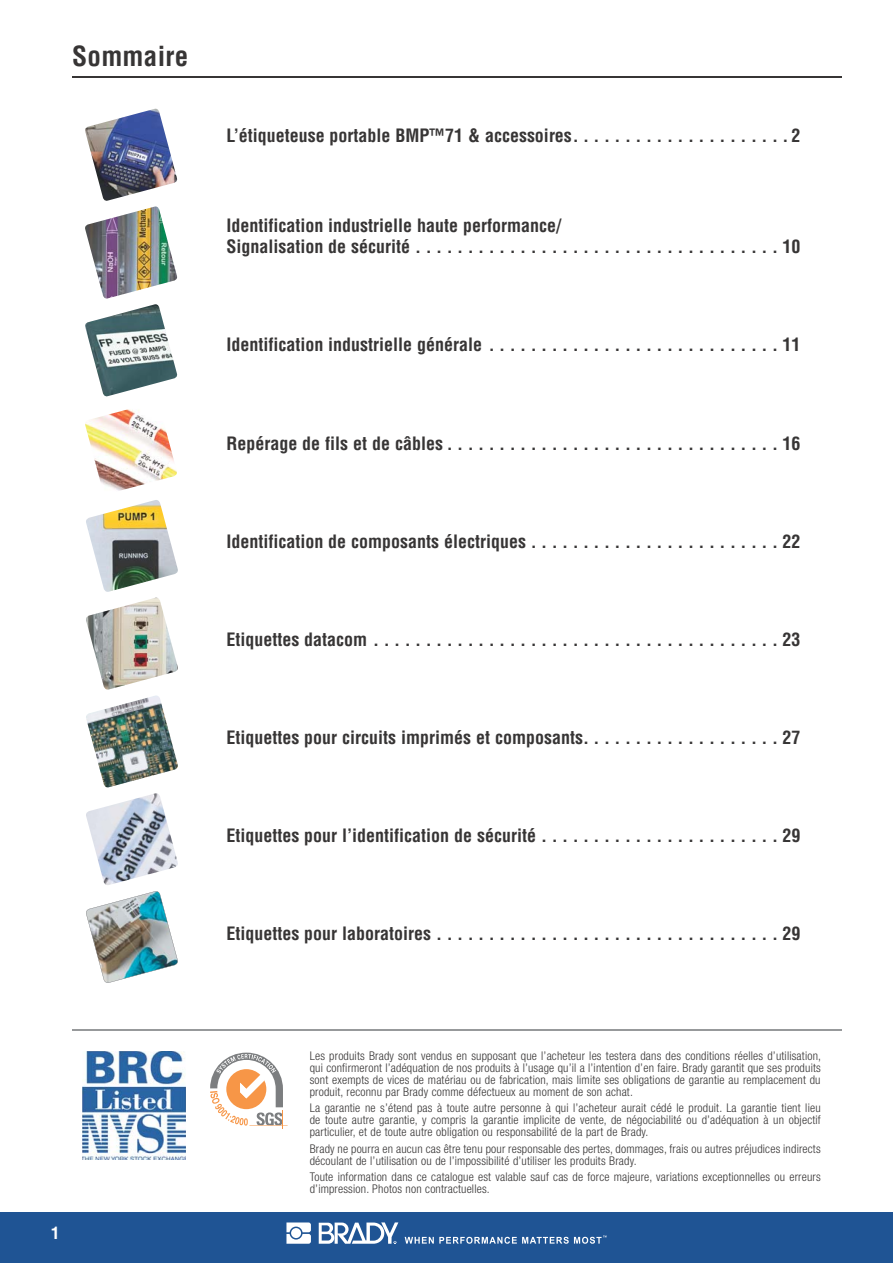
<style>
.page{position:relative;width:893px;height:1263px;background:#fff}
.page>*{position:absolute;margin:0;border:0;box-sizing:border-box;transform-origin:0 0}
.t1{font:700 condensed 27px "Helvetica LT Std";letter-spacing:.01em;color:#373535}
.t2{font:700 condensed 18px/21.6px "Helvetica LT Std";color:#373535}
.t3{font:700 condensed 16.5px "Helvetica LT Std";color:#fff}
.t4{font:300 condensed 12px/12px "Helvetica Neue";letter-spacing:.015em;color:#373535;text-align:justify}
</style>
<div class="page">
<div style="left:1px;top:1212px;width:892px;height:50px;background:#1f5494"></div>
<svg style="left:286px;top:1223px;width:25px;height:21px"></svg>
<svg style="left:319px;top:1222px;width:79px;height:22px"></svg>
<svg style="left:405px;top:1236px;width:201px;height:8px"></svg>
<hr style="left:72px;top:77px;width:770px;height:1px;background:#373535">
<img style="left:85px;top:109px;width:93px;height:92px">
<img style="left:85px;top:207px;width:93px;height:92px">
<img style="left:85px;top:304px;width:93px;height:93px">
<img style="left:85px;top:409px;width:93px;height:574px">
<img style="left:83px;top:1052px;width:103px;height:108px">
<hr style="left:249px;top:1125px;width:39px;height:1px;background:#f79647">
<svg style="left:210px;top:1053px;width:73px;height:75px"></svg>
<hr style="left:72px;top:1029px;width:770px;height:2px;background:#97999b">
<h1 class="t1" style="left:72px;top:46px;width:117px">Sommaire</h1>
<h2 class="t2" style="left:226px;top:126px;width:575px">L’étiqueteuse portable BMP™71 &amp; accessoires . . . . . . . . . . . . . . . . . . . . . 2</h2>
<h2 class="t2" style="left:226px;top:216px;width:575px">Identification industrielle haute performance/<br>Signalisation de sécurité ...................................10</h2>
<h2 class="t2" style="left:226px;top:336px;width:575px">Identification industrielle générale . . . . . . . . . . . . . . . . . . . . . . . . . . . . 11</h2>
<h2 class="t2" style="left:226px;top:434px;width:575px">Repérage de fils et de câbles ................................16</h2>
<h2 class="t2" style="left:226px;top:532px;width:575px">Identification de composants électriques . . . . . . . . . . . . . . . . . . . . . . . . 22</h2>
<h2 class="t2" style="left:226px;top:630px;width:575px">Etiquettes datacom .......................................23</h2>
<h2 class="t2" style="left:226px;top:728px;width:575px">Etiquettes pour circuits imprimés et composants . . . . . . . . . . . . . . . . . . . 27</h2>
<h2 class="t2" style="left:226px;top:826px;width:575px">Etiquettes pour l’identification de sécurité . . . . . . . . . . . . . . . . . . . . . . . 29</h2>
<h2 class="t2" style="left:226px;top:924px;width:575px">Etiquettes pour laboratoires .................................29</h2>
<h3 class="t3" style="left:51px;top:1227px;width:10px">1</h3>
<p class="t4" style="left:310px;top:1051px;width:513px">Les produits Brady sont vendus en supposant que l’acheteur les testera dans des conditions réelles d’utilisation, qui confirmeront l’adéquation de nos produits à l’usage qu’il a l’intention d’en faire. Brady garantit que ses produits sont exempts de vices de matériau ou de fabrication, mais limite ses obligations de garantie au remplacement du produit, reconnu par Brady comme défectueux au moment de son achat.</p>
<p class="t4" style="left:310px;top:1103px;width:512px">La garantie ne s’étend pas à toute autre personne à qui l’acheteur aurait cédé le produit. La garantie tient lieu de toute autre garantie, y compris la garantie implicite de vente, de négociabilité ou d’adéquation à un objectif particulier, et de toute autre obligation ou responsabilité de la part de Brady.</p>
<p class="t4" style="left:310px;top:1143px;width:512px">Brady ne pourra en aucun cas être tenu pour responsable des pertes, dommages, frais ou autres préjudices indirects découlant de l’utilisation ou de l’impossibilité d’utiliser les produits Brady.</p>
<p class="t4" style="left:310px;top:1172px;width:512px">Toute information dans ce catalogue est valable sauf cas de force majeure, variations exceptionnelles ou erreurs d’impression. Photos non contractuelles.</p>
</div>
